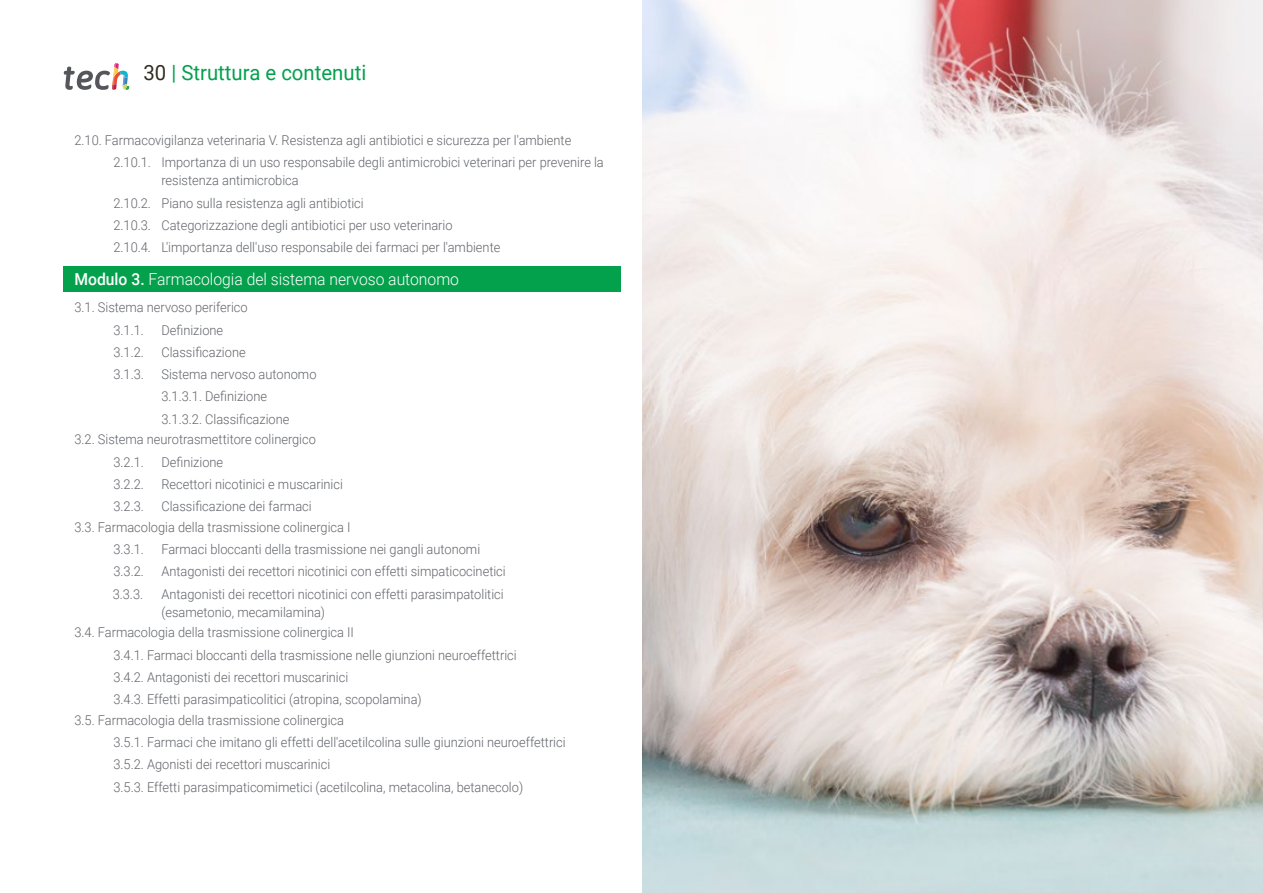
<style>
.page{position:relative;width:1263px;height:893px;background:#fff}
.page>*{position:absolute;margin:0;border:0;box-sizing:border-box;transform-origin:0 0}
.t1{font:21px "Roboto";color:#04a14d}
.t2{font:300 16.5px "Roboto";color:#fff;scale:.95 1}
.t3{font:300 13.5px/22.2px "Roboto";color:#61646a;scale:.95 1}
.s1{color:#312e20}
.s2{font-weight:500}
</style>
<div class="page">
<svg style="left:64px;top:63px;width:65px;height:27px"></svg>
<div style="left:63px;top:267px;width:558px;height:25px;background:#04a14d"></div>
<img style="left:642px;top:0;width:621px;height:893px">
<h1 class="t1" style="left:144px;top:57px;width:224px"><span class="s1">30</span> | Struttura e contenuti</h1>
<p class="t3" style="left:113px;top:129px;width:518px;text-indent:-39px">2.10. Farmacovigilanza veterinaria V. Resistenza agli antibiotici e sicurezza per l'ambiente<br>2.10.1. Importanza di un uso responsabile degli antimicrobici veterinari per prevenire la</p>
<p class="t3" style="left:113px;top:169px;width:409px;text-indent:48px">resistenza antimicrobica<br>2.10.2. Piano sulla resistenza agli antibiotici<br>2.10.3. Categorizzazione degli antibiotici per uso veterinario<br>2.10.4. L'importanza dell'uso responsabile dei farmaci per l'ambiente</p>
<p class="t2" style="left:74px;top:268px;width:406px"><span class="s2">Modulo 3.</span> Farmacologia del sistema nervoso autonomo</p>
<p class="t3" style="left:113px;top:296px;width:143px;text-indent:-39px">3.1. Sistema nervoso periferico<br>3.1.1.</p>
<p class="t3" style="left:161px;top:318px;width:67px">Definizione</p>
<p class="t3" style="left:113px;top:340px;width:34px">3.1.2.</p>
<p class="t3" style="left:161px;top:340px;width:90px">Classificazione</p>
<p class="t3" style="left:113px;top:363px;width:34px">3.1.3.</p>
<p class="t3" style="left:161px;top:363px;width:165px">Sistema nervoso autonomo<br>3.1.3.1. Definizione<br>3.1.3.2. Classificazione</p>
<p class="t3" style="left:113px;top:428px;width:215px;text-indent:-39px">3.2. Sistema neurotrasmettitore colinergico<br>3.2.1.</p>
<p class="t3" style="left:161px;top:450px;width:67px">Definizione</p>
<p class="t3" style="left:113px;top:472px;width:34px">3.2.2.</p>
<p class="t3" style="left:161px;top:472px;width:193px">Recettori nicotinici e muscarinici</p>
<p class="t3" style="left:113px;top:495px;width:34px">3.2.3.</p>
<p class="t3" style="left:74px;top:495px;width:292px;line-height:20.7px;text-indent:87px">Classificazione dei farmaci<br>3.3. Farmacologia della trasmissione colinergica I</p>
<p class="t3" style="left:113px;top:538px;width:34px">3.3.1.</p>
<p class="t3" style="left:161px;top:538px;width:337px">Farmaci bloccanti della trasmissione nei gangli autonomi</p>
<p class="t3" style="left:113px;top:560px;width:34px">3.3.2.</p>
<p class="t3" style="left:161px;top:560px;width:364px">Antagonisti dei recettori nicotinici con effetti simpaticocinetici</p>
<p class="t3" style="left:113px;top:582px;width:34px">3.3.3.</p>
<p class="t3" style="left:161px;top:584px;width:362px;line-height:18px">Antagonisti dei recettori nicotinici con effetti parasimpatolitici (esametonio, mecamilamina)</p>
<p class="t3" style="left:113px;top:621px;width:426px;text-indent:-39px">3.4. Farmacologia della trasmissione colinergica II<br>3.4.1. Farmaci bloccanti della trasmissione nelle giunzioni neuroeffettrici 3.4.2. Antagonisti dei recettori muscarinici<br>3.4.3. Effetti parasimpaticolitici (atropina, scopolamina)</p>
<p class="t3" style="left:113px;top:709px;width:477px;text-indent:-39px">3.5. Farmacologia della trasmissione colinergica<br>3.5.1. Farmaci che imitano gli effetti dell'acetilcolina sulle giunzioni neuroeffettrici 3.5.2. Agonisti dei recettori muscarinici<br>3.5.3. Effetti parasimpaticomimetici (acetilcolina, metacolina, betanecolo)</p>
</div>
